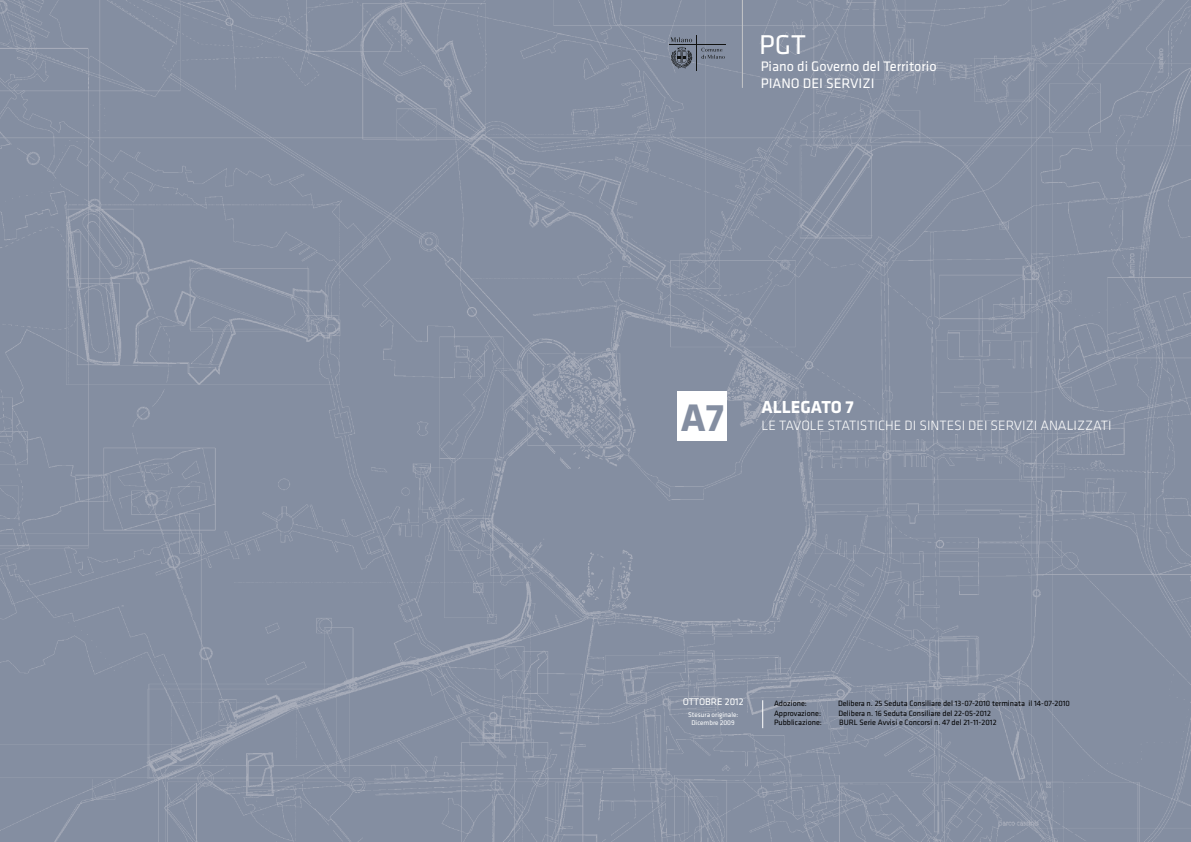
<style>
.page{position:relative;width:1191px;height:842px;background:#fff}
.page>*{position:absolute;margin:0;border:0;box-sizing:border-box;transform-origin:0 0}
.t1{font:700 39.8px "Klavika";color:#848ea1}
.t2{font:28.2px "Klavika";color:#fff}
.t3{font:700 18px "Klavika";color:#fff}
.t4{font:14.3px/17.2px "Klavika";color:#fff}
.t5{font:300 14px "Klavika";color:#fff}
.t6{font:10px "Klavika";color:#feffff}
.t7{font:8px "Klavika";color:#000}
.t8{font:7px/8px "Klavika";color:#feffff;text-align:center}
</style>
<div class="page">
<img style="left:0;top:0;width:1191px;height:842px">
<div style="left:677px;top:391px;width:50px;height:50px;background:#fff"></div>
<hr style="left:696px;top:35px;width:1px;height:35px;background:#111211">
<hr style="left:668px;top:45px;width:57px;height:1px;background:#111211">
<svg style="left:701px;top:48px;width:24px;height:11px"></svg>
<svg style="left:670px;top:37px;width:22px;height:32px"></svg>
<hr style="left:742px;top:0;width:1px;height:88px;background:#c5c6c8">
<svg style="left:762px;top:700px;width:1px;height:28px"></svg>
<h2 class="t2" style="left:759px;top:29px;width:48px">PGT</h2>
<h3 class="t4" style="left:760px;top:58px;width:177px">Piano di Governo del Territorio piano dei servizi</h3>
<h1 class="t1" style="left:680px;top:396px;width:45px">A7</h1>
<h3 class="t3" style="left:761px;top:397px;width:94px">ALLEGATO 7</h3>
<h3 class="t5" style="left:761px;top:417px;width:352px">LE TAVOLE STATISTICHE DI SINTESI DEI SERVIZI ANALIZZATI</h3>
<p class="t6" style="left:682px;top:697px;width:62px">OTTOBRE 2012</p>
<p class="t8" style="left:688px;top:711px;width:52px">Stesura originale:<br>Dicembre 2009</p>
<p class="t7" style="left:774px;top:699px;width:35px">Adozione:</p>
<p class="t7" style="left:838px;top:699px;width:233px">Delibera n. 25 Seduta Consiliare del 13-07-2010 terminata il 14-07-2010</p>
<p class="t7" style="left:774px;top:708px;width:49px">Approvazione:</p>
<p class="t7" style="left:838px;top:708px;width:154px">Delibera n. 16 Seduta Consiliare del 22-05-2012</p>
<p class="t7" style="left:774px;top:718px;width:49px">Pubblicazione:</p>
<p class="t7" style="left:839px;top:718px;width:159px">BURL Serie Avvisi e Concorsi n. 47 del 21-11-2012</p>
</div>
